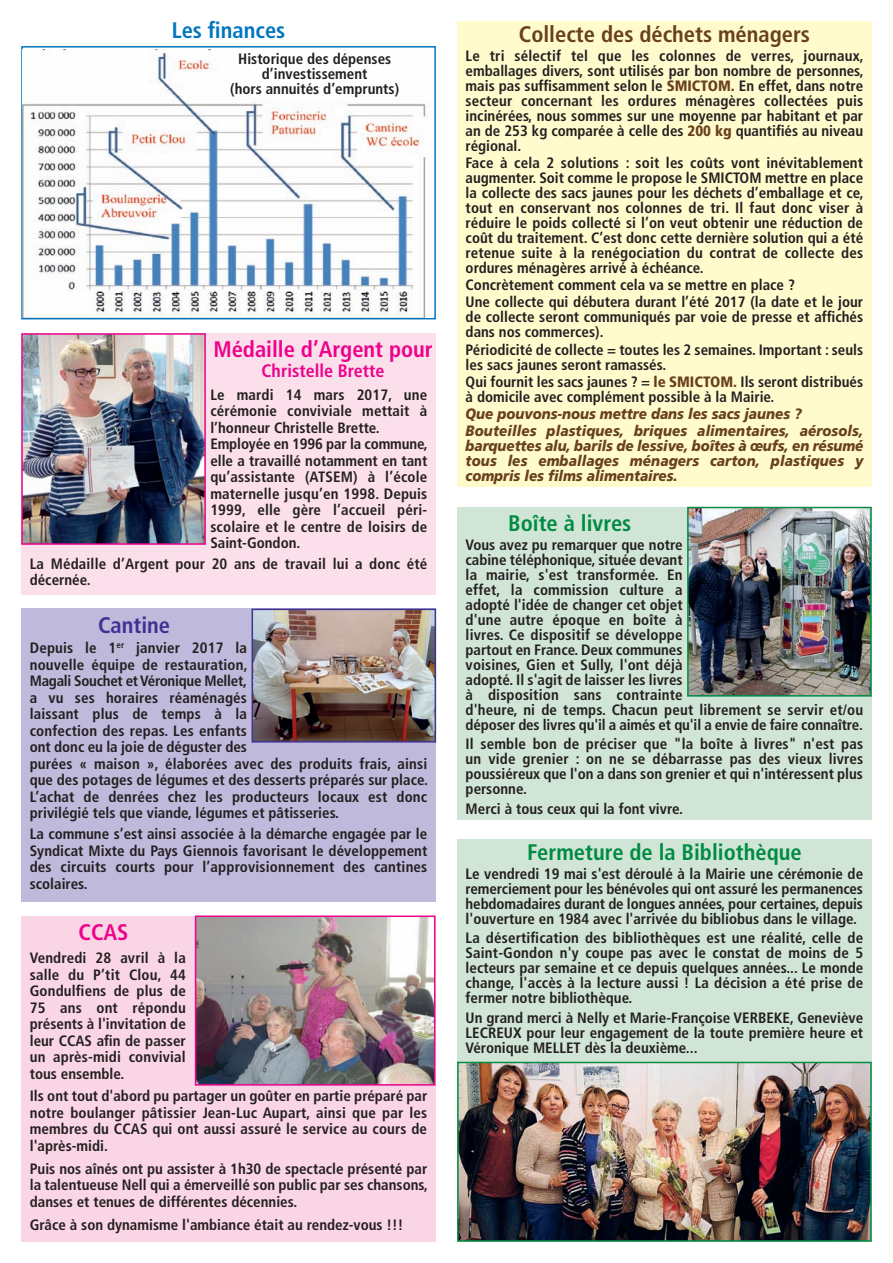
<style>
.page{position:relative;width:893px;height:1263px;background:#fff}
.page>*{position:absolute;margin:0;border:0;box-sizing:border-box;transform-origin:0 0}
.t1{font:700 condensed 22.5px "Frutiger LT Std";color:#008b43}
.t2{font:700 condensed 22.5px "Frutiger LT Std";color:#68401b}
.t3{font:700 condensed 22.5px "Frutiger LT Std";color:#ed028c}
.t4{font:700 condensed 22.5px "Frutiger LT Std";color:#0076be}
.t5{font:700 condensed 22.5px "Frutiger LT Std";color:#3f3293}
.t6{font:700 condensed 18px "Frutiger LT Std";color:#ed028c}
.t7{font:700 condensed 15px/15px "Frutiger LT Std";color:#231f20;text-align:justify}
.t8{font:italic 900 15px/15px "Frutiger LT Std";letter-spacing:.01em;color:#68401b;scale:.9 1}
.s1{font-weight:900;color:#68401b}
</style>
<div class="page">
<div style="left:21px;top:333px;width:415px;height:262px;background:#fbdfeb"></div>
<img style="left:24px;top:336px;width:179px;height:206px">
<div style="left:21px;top:333px;width:185px;height:212px;border:2px solid #ed028c"></div>
<div style="left:457px;top:507px;width:415px;height:312px;background:#d1e5d7"></div>
<div style="left:457px;top:839px;width:415px;height:403px;background:#d1e5d7"></div>
<div style="left:21px;top:609px;width:415px;height:293px;background:#bfb9db"></div>
<img style="left:690px;top:510px;width:179px;height:184px">
<div style="left:687px;top:507px;width:185px;height:190px;border:2px solid #008b43"></div>
<img style="left:255px;top:612px;width:178px;height:127px">
<div style="left:252px;top:609px;width:184px;height:133px;border:2px solid #3f3293"></div>
<div style="left:21px;top:916px;width:415px;height:326px;background:#fad5e5"></div>
<img style="left:198px;top:918px;width:234px;height:164px">
<div style="left:195px;top:915px;width:240px;height:170px;border:2px solid #ed028c"></div>
<img style="left:460px;top:1065px;width:409px;height:174px">
<div style="left:457px;top:1062px;width:415px;height:180px;border:2px solid #008b43"></div>
<div style="left:457px;top:21px;width:415px;height:466px;background:#fffbcc"></div>
<div style="left:21px;top:46px;width:415px;height:273px;border:2px solid #0076be"></div>
<img style="left:23px;top:50px;width:410px;height:268px">
<h1 class="t4" style="left:172px;top:21px;width:115px">Les finances</h1>
<p class="t7" style="left:230px;top:53px;width:170px;text-align:center">Historique des dépenses d’investissement<br>(hors annuités d’emprunts)</p>
<h1 class="t3" style="left:213px;top:340px;width:221px">Médaille d’Argent pour</h1>
<p class="t6" style="left:262px;top:363px;width:124px">Christelle Brette</p>
<p class="t7" style="left:210px;top:387px;width:219px;line-height:16.5px;text-align:left">Le mardi 14 mars 2017, une cérémonie conviviale mettait à l’honneur Christelle Brette.<br>Employée en 1996 par la commune, elle a travaillé notamment en tant qu’assistante (ATSEM) à l’école maternelle jusqu’en 1998. Depuis<br>1999, elle gère l’accueil péri&shy;scolaire et le centre de loisirs de<br>Saint-Gondon.</p>
<p class="t7" style="left:30px;top:557px;width:399px;line-height:16.5px">La Médaille d’Argent pour 20 ans de travail lui a donc été décernée.</p>
<h1 class="t5" style="left:98px;top:616px;width:74px">Cantine</h1>
<p class="t7" style="left:30px;top:641px;width:400px;line-height:16.5px;text-align:left">Depuis le 1<sup>er</sup> janvier 2017 la<br>nouvelle équipe de restauration,<br>Magali Souchet et Véronique Mellet,<br>a vu ses horaires réaménagés<br>laissant plus de temps à la<br>confection des repas. Les enfants<br>ont donc eu la joie de déguster des<br>purées « maison », élaborées avec des produits frais, ainsi que des potages de légumes et des desserts préparés sur place.<br>L’achat de denrées chez les producteurs locaux est donc privilégié tels que viande, légumes et pâtisseries.</p>
<p class="t7" style="left:30px;top:827px;width:399px;line-height:16.5px">La commune s’est ainsi associée à la démarche engagée par le Syndicat Mixte du Pays Giennois favorisant le développement des circuits courts pour l’approvisionnement des cantines scolaires.</p>
<h1 class="t3" style="left:79px;top:923px;width:52px">CCAS</h1>
<p class="t7" style="left:30px;top:951px;width:158px;line-height:16.5px">Vendredi 28 avril à la salle du P’tit Clou, 44<br>Gondulfiens de plus de 75 ans ont répondu présents à l'invitation de leur CCAS afin de passer un après-midi convivial tous ensemble.</p>
<p class="t7" style="left:30px;top:1089px;width:399px;line-height:16.5px">Ils ont tout d'abord pu partager un goûter en partie préparé par notre boulanger pâtissier Jean-Luc Aupart, ainsi que par les membres du CCAS qui ont aussi assuré le service au cours de l'après-midi.</p>
<p class="t7" style="left:30px;top:1161px;width:400px;line-height:16.5px">Puis nos aînés ont pu assister à 1h30 de spectacle présenté par la talentueuse Nell qui a émerveillé son public par ses chansons, danses et tenues de différentes décennies.</p>
<p class="t7" style="left:30px;top:1218px;width:375px">Grâce à son dynamisme l'ambiance était au rendez-vous !!!</p>
<h1 class="t2" style="left:519px;top:25px;width:293px">Collecte des déchets ménagers</h1>
<p class="t7" style="left:466px;top:49px;width:400px">Le tri sélectif tel que les colonnes de verres, journaux, emballages divers, sont utilisés par bon nombre de personnes, mais pas suffisamment selon le <span class="s1">SMICTOM.</span> En effet, dans notre secteur concernant les ordures ménagères collectées puis incinérées, nous sommes sur une moyenne par habitant et par an de 253 kg comparée à celle des <span class="s1">200 kg</span> quantifiés au niveau régional.</p>
<p class="t7" style="left:466px;top:157px;width:400px">Face à cela 2 solutions : soit les coûts vont inévitablement augmenter. Soit comme le propose le SMICTOM mettre en place la collecte des sacs jaunes pour les déchets d’emballage et ce, tout en conservant nos colonnes de tri. Il faut donc viser à réduire le poids collecté si l’on veut obtenir une réduction de coût du traitement. C’est donc cette dernière solution qui a été retenue suite à la renégociation du contrat de collecte des ordures ménagères arrivé à échéance.</p>
<p class="t7" style="left:466px;top:278px;width:399px;line-height:17.1px">Concrètement comment cela va se mettre en place ?<br>Une collecte qui débutera durant l’été 2017 (la date et le jour</p>
<p class="t7" style="left:466px;top:311px;width:399px">de collecte seront communiqués par voie de presse et affichés dans nos commerces).</p>
<p class="t7" style="left:466px;top:343px;width:399px">Périodicité de collecte = toutes les 2 semaines. Important : seuls les sacs jaunes seront ramassés.</p>
<p class="t7" style="left:466px;top:375px;width:399px">Qui fournit les sacs jaunes ? = <span class="s1">le SMICTOM.</span> Ils seront distribués à domicile avec complément possible à la Mairie.</p>
<p class="t8" style="left:466px;top:406px;width:443px;line-height:17.1px">Que pouvons-nous mettre dans les sacs jaunes ?<br>Bouteilles plastiques, briques alimentaires, aérosols,</p>
<p class="t8" style="left:466px;top:439px;width:443px;text-align:justify">barquettes alu, barils de lessive, boîtes à œufs, en résumé tous les emballages ménagers carton, plastiques y compris les films alimentaires.</p>
<h1 class="t1" style="left:508px;top:514px;width:125px">Boîte à livres</h1>
<p class="t7" style="left:466px;top:539px;width:399px;text-align:left">Vous avez pu remarquer que notre<br>cabine téléphonique, située devant<br>la mairie, s'est transformée. En<br>effet, la commission culture a<br>adopté l'idée de changer cet objet<br>d'une autre époque en boîte à<br>livres. Ce dispositif se développe<br>partout en France. Deux communes<br>voisines, Gien et Sully, l'ont déjà<br>adopté. Il s'agit de laisser les livres<br>à disposition sans contrainte<br>d'heure, ni de temps. Chacun peut librement se servir et/ou déposer des livres qu'il a aimés et qu'il a envie de faire connaître.</p>
<p class="t7" style="left:466px;top:738px;width:399px">Il semble bon de préciser que "la boîte à livres" n'est pas un vide grenier : on ne se débarrasse pas des vieux livres poussiéreux que l'on a dans son grenier et qui n'intéressent plus personne.</p>
<p class="t7" style="left:466px;top:802px;width:219px">Merci à tous ceux qui la font vivre.</p>
<h1 class="t1" style="left:527px;top:843px;width:276px">Fermeture de la Bibliothèque</h1>
<p class="t7" style="left:466px;top:867px;width:399px">Le vendredi 19 mai s'est déroulé à la Mairie une cérémonie de remerciement pour les bénévoles qui ont assuré les permanences hebdomadaires durant de longues années, pour certaines, depuis l'ouverture en 1984 avec l'arrivée du bibliobus dans le village.</p>
<p class="t7" style="left:466px;top:932px;width:399px">La désertification des bibliothèques est une réalité, celle de Saint-Gondon n'y coupe pas avec le constat de moins de 5 lecteurs par semaine et ce depuis quelques années... Le monde change, l'accès à la lecture aussi ! La décision a été prise de fermer notre bibliothèque.</p>
<p class="t7" style="left:466px;top:1011px;width:399px">Un grand merci à Nelly et Marie-Françoise VERBEKE, Geneviève LECREUX pour leur engagement de la toute première heure et Véronique MELLET dès la deuxième...</p>
</div>
